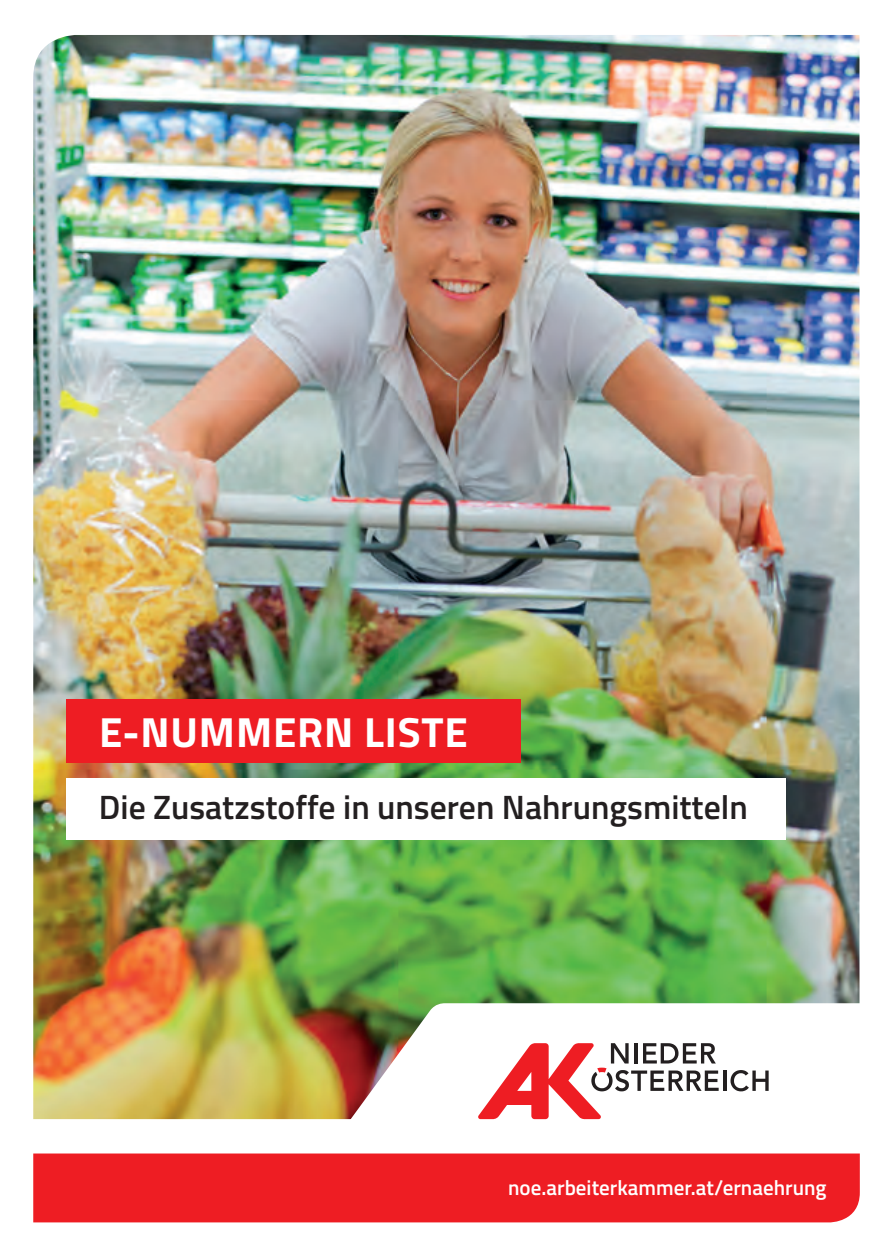
<style>
.page{position:relative;width:893px;height:1259px;background:#fff}
.page>*{position:absolute;margin:0;border:0;box-sizing:border-box;transform-origin:0 0}
.t1{font:700 42.3px "Titillium";letter-spacing:.02em;color:#fff}
.t2{font:600 33.6px "Titillium";color:#231f20}
.t3{font:600 21px "Titillium";color:#fff}
</style>
<div class="page">
<img style="left:33px;top:35px;width:826px;height:1084px">
<svg style="left:324px;top:1003px;width:536px;height:117px"></svg>
<div style="left:33px;top:1153px;width:827px;height:69px;background:#ee1d23"></div>
<hr style="left:723px;top:1070px;width:3px;height:21px;background:#231f20">
<svg style="left:730px;top:1070px;width:39px;height:21px"></svg>
<svg style="left:477px;top:1043px;width:242px;height:76px"></svg>
<div style="left:66px;top:699px;width:454px;height:63px;background:#ee1d23"></div>
<div style="left:66px;top:778px;width:720px;height:61px;background:#fff"></div>
<p class="t1" style="left:99px;top:699px;width:370px">E-NUMMERN LISTE</p>
<p class="t2" style="left:99px;top:782px;width:650px">Die Zusatzstoffe in unseren Nahrungsmitteln</p>
<p class="t3" style="left:508px;top:1171px;width:320px">noe.arbeiterkammer.at/ernaehrung</p>
</div>
